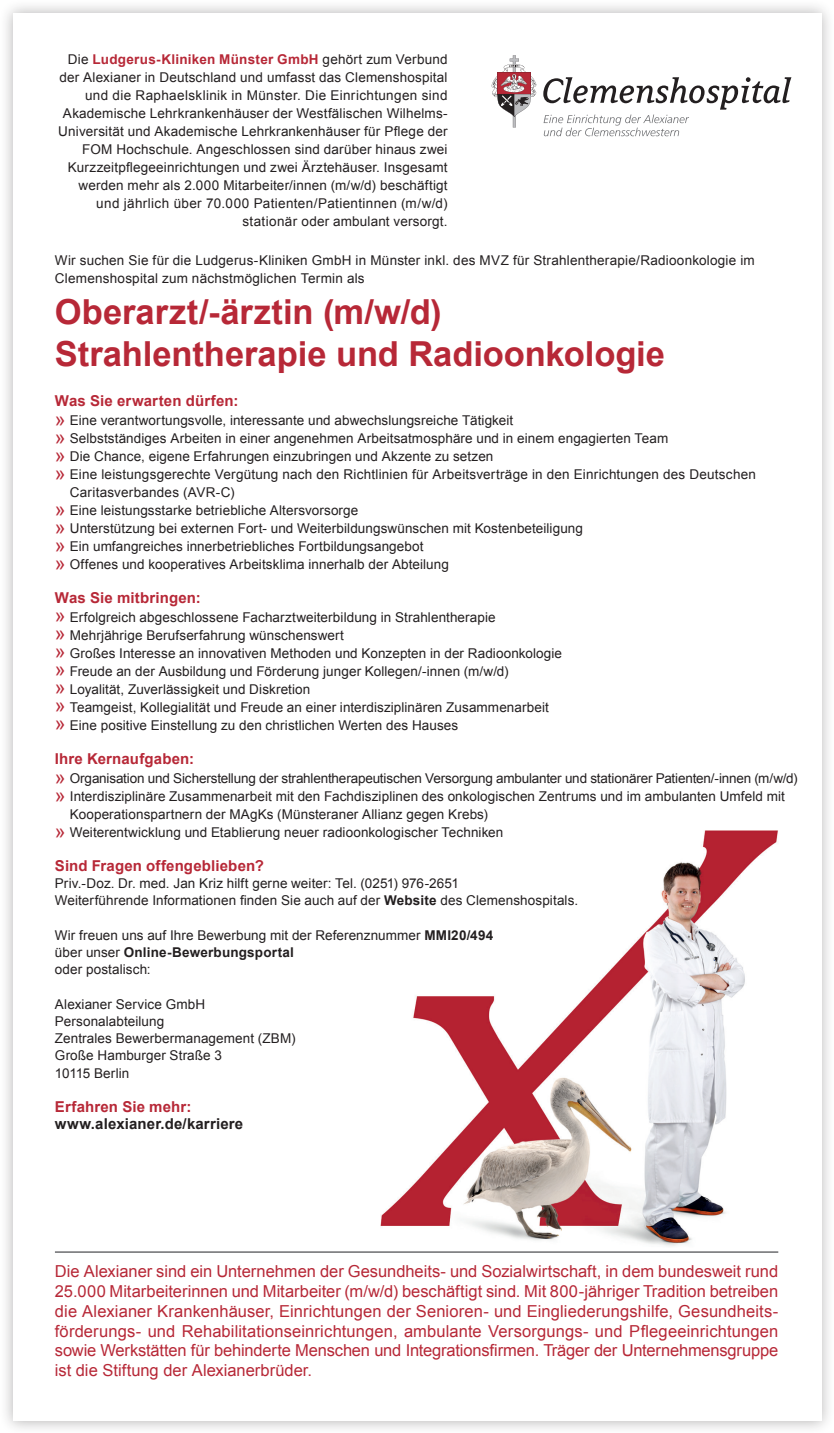
<style>
.page{position:relative;width:834px;height:1433px;background:#fff}
.page>*{position:absolute;margin:0;border:0;box-sizing:border-box;transform-origin:0 0}
.t1{font:700 34.5px/41.4px "Arial";color:#b72837}
.t2{font:16.5px/19.8px "Arial";color:#b72837;text-align:justify}
.t3{font:700 15px "Arial";letter-spacing:.01em;color:#b72837}
.t4{font:700 15px "Arial";letter-spacing:.01em;color:#231f20}
.t5{font:13.5px/18px "Arial";letter-spacing:.01em;color:#231f20}
.t6{font:13.5px "Arial";letter-spacing:-.015em;color:#231f20}
.t7{font:700 13.5px "Arial";letter-spacing:.015em;color:#231f20}
.s1{font-weight:700;color:#b72837}
.s2{font-size:19.5px;color:#b72837}
.s3{font-weight:700}
.s4{font-weight:400}
</style>
<div class="page">
<div style="left:0;top:0;width:833px;height:1433px;background:#231f20;opacity:.33"></div>
<div style="left:13px;top:13px;width:808px;height:1408px;background:#fff"></div>
<hr style="left:55px;top:1251px;width:723px;height:2px;background:#6c6d70">
<img style="left:380px;top:831px;width:398px;height:415px">
<svg style="left:491px;top:55px;width:45px;height:72px"></svg>
<svg style="left:543px;top:77px;width:248px;height:59px"></svg>
<p class="t5" style="left:58px;top:50px;width:391px;text-align:right">Die <span class="s1">Ludgerus-Kliniken Münster GmbH</span> gehört zum Verbund der Alexianer in Deutschland und umfasst das Clemenshospital und die Raphaelsklinik in Münster. Die Einrichtungen sind Akademische Lehrkrankenhäuser der Westfälischen Wilhelms-Universität und Akademische Lehrkrankenhäuser für Pflege der FOM Hochschule. Angeschlossen sind darüber hinaus zwei Kurzzeitpflegeeinrichtungen und zwei Ärztehäuser. Insgesamt werden mehr als 2.000 Mitarbeiter/innen (m/w/d) beschäftigt und jährlich über 70.000 Patienten/Patientinnen (m/w/d) stationär oder ambulant versorgt.</p>
<p class="t5" style="left:55px;top:251px;width:701px">Wir suchen Sie für die Ludgerus-Kliniken GmbH in Münster inkl. des MVZ für Strahlentherapie/Radioonkologie im<br>Clemenshospital zum nächstmöglichen Termin als</p>
<p class="t1" style="left:55px;top:293px;width:611px">Oberarzt/-ärztin (m/w/d)<br>Strahlentherapie und Radioonkologie</p>
<p class="t3" style="left:55px;top:391px;width:185px">Was Sie erwarten dürfen:</p>
<p class="t5" style="left:55px;top:412px;width:460px"><span class="s2">»</span> Eine verantwortungsvolle, interessante und abwechslungsreiche Tätigkeit</p>
<p class="t5" style="left:55px;top:430px;width:614px"><span class="s2">»</span> Selbstständiges Arbeiten in einer angenehmen Arbeitsatmosphäre und in einem engagierten Team</p>
<p class="t5" style="left:55px;top:448px;width:440px"><span class="s2">»</span> Die Chance, eigene Erfahrungen einzubringen und Akzente zu setzen</p>
<p class="t5" style="left:70px;top:466px;width:687px;text-indent:-15px"><span class="s2">»</span> Eine leistungsgerechte Vergütung nach den Richtlinien für Arbeitsverträge in den Einrichtungen des Deutschen<br>Caritasverbandes (AVR-C)</p>
<p class="t5" style="left:55px;top:502px;width:305px"><span class="s2">»</span> Eine leistungsstarke betriebliche Altersvorsorge</p>
<p class="t5" style="left:55px;top:520px;width:529px"><span class="s2">»</span> Unterstützung bei externen Fort- und Weiterbildungswünschen mit Kostenbeteiligung</p>
<p class="t5" style="left:55px;top:538px;width:370px"><span class="s2">»</span> Ein umfangreiches innerbetriebliches Fortbildungsangebot</p>
<p class="t5" style="left:55px;top:556px;width:395px"><span class="s2">»</span> Offenes und kooperatives Arbeitsklima innerhalb der Abteilung</p>
<p class="t3" style="left:55px;top:588px;width:147px">Was Sie mitbringen:</p>
<p class="t5" style="left:55px;top:608px;width:442px"><span class="s2">»</span> Erfolgreich abgeschlossene Facharztweiterbildung in Strahlentherapie</p>
<p class="t5" style="left:55px;top:626px;width:290px"><span class="s2">»</span> Mehrjährige Berufserfahrung wünschenswert</p>
<p class="t5" style="left:55px;top:644px;width:508px"><span class="s2">»</span> Großes Interesse an innovativen Methoden und Konzepten in der Radioonkologie</p>
<p class="t5" style="left:55px;top:662px;width:455px"><span class="s2">»</span> Freude an der Ausbildung und Förderung junger Kollegen/-innen (m/w/d)</p>
<p class="t5" style="left:55px;top:680px;width:257px"><span class="s2">»</span> Loyalität, Zuverlässigkeit und Diskretion</p>
<p class="t5" style="left:55px;top:698px;width:495px"><span class="s2">»</span> Teamgeist, Kollegialität und Freude an einer interdisziplinären Zusammenarbeit</p>
<p class="t5" style="left:55px;top:716px;width:405px"><span class="s2">»</span> Eine positive Einstellung zu den christlichen Werten des Hauses</p>
<p class="t3" style="left:55px;top:749px;width:141px">Ihre Kernaufgaben:</p>
<p class="t6" style="left:55px;top:769px;width:744px"><span class="s2">»</span> Organisation und Sicherstellung der strahlentherapeutischen Versorgung ambulanter und stationärer Patienten/-innen (m/w/d)</p>
<p class="t5" style="left:70px;top:787px;width:716px;text-indent:-15px"><span class="s2">»</span> Interdisziplinäre Zusammenarbeit mit den Fachdisziplinen des onkologischen Zentrums und im ambulanten Umfeld mit<br>Kooperationspartnern der MAgKs (Münsteraner Allianz gegen Krebs)</p>
<p class="t5" style="left:55px;top:823px;width:450px"><span class="s2">»</span> Weiterentwicklung und Etablierung neuer radioonkologischer Techniken</p>
<p class="t3" style="left:55px;top:855px;width:210px">Sind Fragen offengeblieben?</p>
<p class="t5" style="left:55px;top:874px;width:405px">Priv.-Doz. Dr. med. Jan Kriz hilft gerne weiter: Tel. (0251) 976-2651</p>
<p class="t5" style="left:55px;top:892px;width:524px">Weiterführende Informationen finden Sie auch auf der <span class="s3">Website</span> des Clemenshospitals.</p>
<p class="t5" style="left:55px;top:926px;width:440px">Wir freuen uns auf Ihre Bewerbung mit der Referenznummer <span class="s3">MMI20/494</span></p>
<p class="t7" style="left:55px;top:943px;width:240px"><span class="s4">über unser</span> Online-Bewerbungsportal</p>
<p class="t5" style="left:55px;top:961px;width:97px">oder postalisch:</p>
<p class="t5" style="left:55px;top:995px;width:152px">Alexianer Service GmbH</p>
<p class="t5" style="left:55px;top:1012px;width:111px">Personalabteilung</p>
<p class="t5" style="left:55px;top:1030px;width:242px">Zentrales Bewerbermanagement (ZBM)</p>
<p class="t5" style="left:55px;top:1047px;width:168px">Große Hamburger Straße 3</p>
<p class="t5" style="left:55px;top:1064px;width:76px">10115 Berlin</p>
<p class="t3" style="left:55px;top:1097px;width:138px">Erfahren Sie mehr:</p>
<p class="t4" style="left:55px;top:1114px;width:190px">www.alexianer.de/karriere</p>
<p class="t2" style="left:55px;top:1262px;width:724px">Die Alexianer sind ein Unternehmen der Gesundheits- und Sozialwirtschaft, in dem bundesweit rund 25.000 Mitarbeiterinnen und Mitarbeiter (m/w/d) beschäftigt sind. Mit 800-jähriger Tradition betreiben die Alexianer Krankenhäuser, Einrichtungen der Senioren- und Eingliederungshilfe, Gesundheits&shy;förderungs- und Rehabilitationseinrichtungen, ambulante Versorgungs- und Pflegeeinrichtungen sowie Werkstätten für behinderte Menschen und Integrationsfirmen. Träger der Unternehmensgruppe ist die Stiftung der Alexianerbrüder.</p>
</div>
